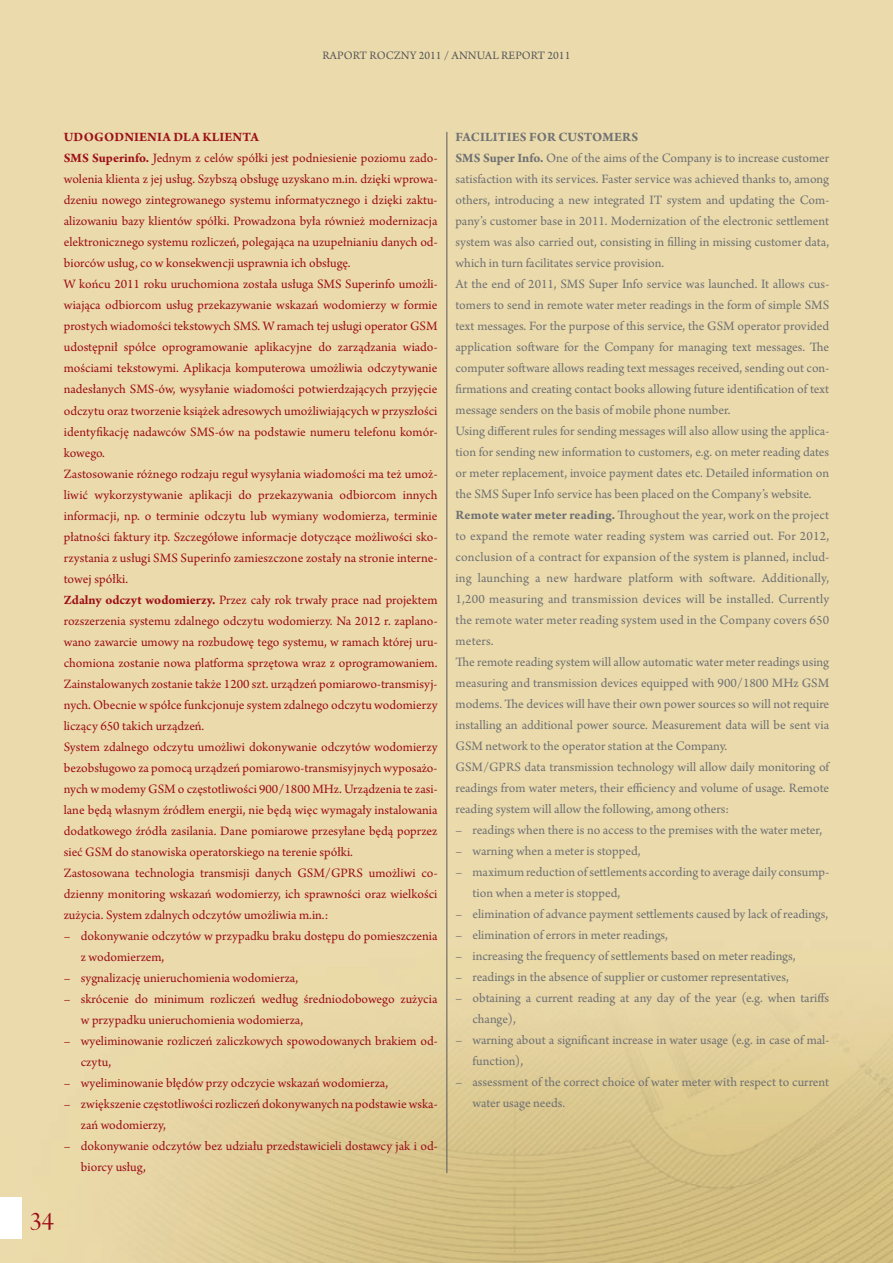
<style>
.page{position:relative;width:893px;height:1263px;background:#ebdbac}
.page>*{position:absolute;margin:0;border:0;box-sizing:border-box;transform-origin:0 0}
.t1{font:27px "Arno Pro Display";color:#9d1019}
.t2{font:13.5px/21px "Arno Pro";color:#9d1019}
.t3{font:13.5px/21px "Arno Pro";color:#707173}
.t4{font:700 13.5px/21px "Arno Pro";letter-spacing:.01em;color:#707173}
.t5{font:700 13.5px/21px "Arno Pro";letter-spacing:.01em;color:#9d1019}
.t6{font:12px "Arno Pro";color:#58585a}
.s1{font-weight:700}
</style>
<div class="page">
<img style="left:21px;top:725px;width:872px;height:538px">
<hr style="left:446px;top:132px;width:1px;height:1041px;background:#58585a">
<div style="left:0;top:1197px;width:21px;height:42px;background:#fff"></div>
<p class="t6" style="left:323px;top:49px;width:9px">RAPORT</p>
<p class="t6" style="left:369px;top:49px;width:9px">ROCZNY</p>
<p class="t6" style="left:419px;top:49px;width:42px">2011 / ANNUAL</p>
<p class="t6" style="left:501px;top:49px;width:9px">REPORT</p>
<p class="t6" style="left:547px;top:49px;width:24px">2011</p>
<p class="t5" style="left:64px;top:127px;width:197px">Udogodnienia dla klienta<br>SMS</p>
<p class="t2" style="left:64px;top:149px;width:376px;text-indent:28px"><span class="s1">Superinfo.</span> Jednym z celów spółki jest podniesienie poziomu zado&shy;wolenia klienta z jej usług. Szybszą obsługę uzyskano m.in. dzięki wprowa&shy;dzeniu nowego zintegrowanego systemu informatycznego i dzięki zaktu&shy;alizowaniu bazy klientów spółki. Prowadzona była również modernizacja elektronicznego systemu rozliczeń, polegająca na uzupełnianiu danych od&shy;biorców usług, co w konsekwencji usprawnia ich obsługę.<br>W końcu 2011 roku uruchomiona została usługa SMS Superinfo umożli&shy;wiająca odbiorcom usług przekazywanie wskazań wodomierzy w formie prostych wiadomości tekstowych SMS. W ramach tej usługi operator GSM udostępnił spółce oprogramowanie aplikacyjne do zarządzania wiado&shy;mościami tekstowymi. Aplikacja komputerowa umożliwia odczytywanie nadesłanych SMS-ów, wysyłanie wiadomości potwierdzających przyjęcie odczytu oraz tworzenie książek adresowych umożliwiających w przyszłości identyfikację nadawców SMS-ów na podstawie numeru telefonu komór&shy;kowego.<br>Zastosowanie różnego rodzaju reguł wysyłania wiadomości ma też umoż&shy;liwić wykorzystywanie aplikacji do przekazywania odbiorcom innych informacji, np. o terminie odczytu lub wymiany wodomierza, terminie płatności faktury itp. Szczegółowe informacje dotyczące możliwości sko&shy;rzystania z usługi SMS Superinfo zamieszczone zostały na stronie interne&shy;towej spółki.<br><span class="s1">Zdalny odczyt wodomierzy.</span> Przez cały rok trwały prace nad projektem rozszerzenia systemu zdalnego odczytu wodomierzy. Na 2012 r. zaplano&shy;wano zawarcie umowy na rozbudowę tego systemu, w ramach której uru&shy;chomiona zostanie nowa platforma sprzętowa wraz z oprogramowaniem.<br>Zainstalowanych zostanie także 1200 szt. urządzeń pomiarowo-transmisyj&shy;nych. Obecnie w spółce funkcjonuje system zdalnego odczytu wodomierzy liczący 650 takich urządzeń.<br>System zdalnego odczytu umożliwi dokonywanie odczytów wodomierzy bezobsługowo za pomocą urządzeń pomiarowo-transmisyjnych wyposażo&shy;nych w modemy GSM o częstotliwości 900/1800 MHz. Urządzenia te zasi&shy;lane będą własnym źródłem energii, nie będą więc wymagały instalowania dodatkowego źródła zasilania. Dane pomiarowe przesyłane będą poprzez sieć GSM do stanowiska operatorskiego na terenie spółki.<br>Zastosowana technologia transmisji danych GSM/GPR</p>
<p class="t2" style="left:64px;top:863px;width:375px;text-align:justify;text-indent:293px">S umożliwi co&shy;dzienny monitoring wskazań wodomierzy, ich sprawności oraz wielkości zużycia. System zdalnych odczytów umożliwia m.in.:</p>
<p class="t2" style="left:81px;top:926px;width:358px;text-indent:-17px">– dokonywanie odczytów w przypadku braku dostępu do pomieszczenia z wodomierzem,</p>
<p class="t2" style="left:64px;top:968px;width:236px">– sygnalizację unieruchomienia wodomierza,</p>
<p class="t2" style="left:81px;top:989px;width:358px;text-indent:-17px">– skrócenie do minimum rozliczeń według średniodobowego zużycia w przypadku unieruchomienia wodomierza,</p>
<p class="t2" style="left:81px;top:1031px;width:358px;text-indent:-17px">– wyeliminowanie rozliczeń zaliczkowych spowodowanych brakiem od&shy;czytu,</p>
<p class="t2" style="left:64px;top:1073px;width:326px">– wyeliminowanie błędów przy odczycie wskazań wodomierza,</p>
<p class="t2" style="left:81px;top:1094px;width:358px;text-indent:-17px">– zwiększenie częstotliwości rozliczeń dokonywanych na podstawie wska&shy;zań wodomierzy,</p>
<p class="t2" style="left:81px;top:1136px;width:358px;text-indent:-17px">– dokonywanie odczytów bez udziału przedstawicieli dostawcy jak i od&shy;biorcy usług,</p>
<h1 class="t1" style="left:30px;top:1206px;width:26px">34</h1>
<p class="t4" style="left:455px;top:127px;width:184px">Facilities for customers<br>SMS</p>
<p class="t3" style="left:455px;top:148px;width:376px;text-indent:28px"><span class="s1">Super Info.</span> One of the aims of the Company is to increase customer satisfaction with its services. Faster service was achieved thanks to, among others, introducing a new integrated IT system and updating the Com&shy;pany’s customer base in 2011. Modernization of the electronic settlement system was also carried out, consisting in filling in missing customer data, which in turn facilitates service provision.<br>At the end of 2011, SMS Super Info service was launched. It allows cus&shy;tomers to send in remote water meter readings in the form of simple SMS text messages. For the purpose of this service, the GSM operator provided application software for the Company for managing text messages. The computer software allows reading text messages received, sending out con&shy;firmations and creating contact books allowing future identification of text message senders on the basis of mobile phone number.<br>Using different rules for sending messages will also allow using the applica&shy;tion for sending new information to customers, e.g. on meter reading dates or meter replacement, invoice payment dates etc. Detailed information on the SMS Super Info service has been placed on the Company’s website.<br><span class="s1">Remote water meter reading.</span> Throughout the year, work on the project to expand the remote water reading system was carried out. For 2012, conclusion of a contract for expansion of the system is planned, includ&shy;ing launching a new hardware platform with software. Additionally, 1,200 measuring and transmission devices will be installed. Currently the remote water meter reading system used in the Company covers 650 meters.<br>The remote reading system will allow automatic water meter readings using measuring and transmission devices equipped with 900/1800 MHz GSM modems. The devices will have their own power sources so will not require installing an additional power source. Measurement data will be sent via GSM network to the operator station at the Company.<br>GSM/GPR</p>
<p class="t3" style="left:455px;top:757px;width:376px;text-align:justify;text-indent:59px">S data transmission technology will allow daily monitoring of readings from water meters, their efficiency and volume of usage. Remote reading system will allow the following, among others:</p>
<p class="t3" style="left:455px;top:820px;width:368px">– readings when there is no access to the premises with the water meter,</p>
<p class="t3" style="left:455px;top:841px;width:187px">– warning when a meter is stopped,</p>
<p class="t3" style="left:472px;top:862px;width:358px;text-indent:-17px">– maximum reduction of settlements according to average daily consump&shy;tion when a meter is stopped,</p>
<p class="t3" style="left:455px;top:904px;width:374px">– elimination of advance payment settlements caused by lack of readings,</p>
<p class="t3" style="left:455px;top:925px;width:214px">– elimination of errors in meter readings,</p>
<p class="t3" style="left:455px;top:946px;width:342px">– increasing the frequency of settlements based on meter readings,</p>
<p class="t3" style="left:455px;top:967px;width:335px">– readings in the absence of supplier or customer representatives,</p>
<p class="t3" style="left:472px;top:988px;width:358px;text-indent:-17px">– obtaining a current reading at any day of the year (e.g. when tariffs change),</p>
<p class="t3" style="left:472px;top:1030px;width:358px;text-indent:-17px">– warning about a significant increase in water usage (e.g. in case of mal&shy;function),</p>
<p class="t3" style="left:472px;top:1072px;width:358px;text-indent:-17px">– assessment of the correct choice of water meter with respect to current water usage needs.</p>
</div>
